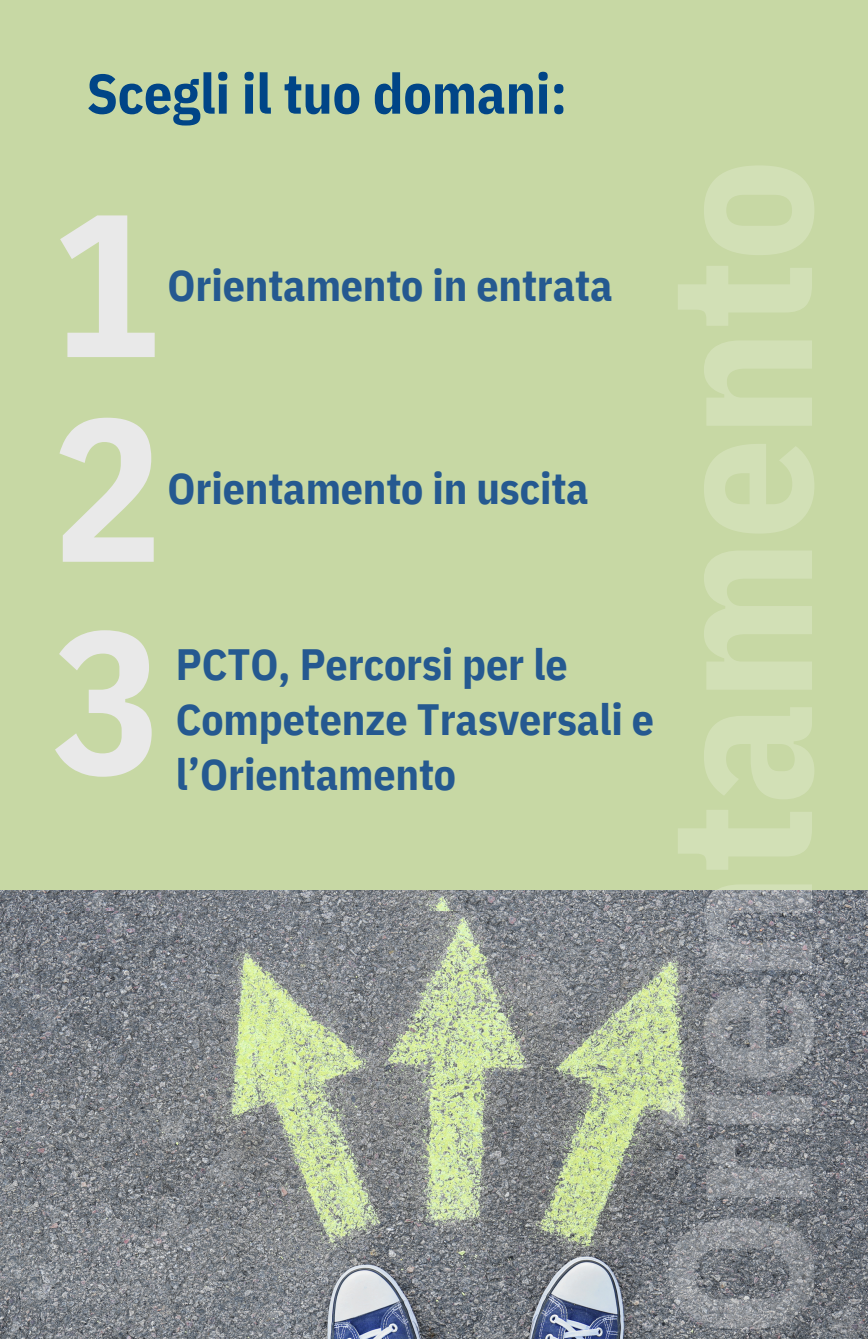
<style>
.page{position:relative;width:868px;height:1339px;background:#fff}
.page>*{position:absolute;margin:0;border:0;box-sizing:border-box;transform-origin:0 0}
.t1{font:700 202.83px/204.6px "IBM Plex Sans Cond";color:#e9e9e9}
.t2{font:700 56px "IBM Plex Sans Cond";color:#004587}
.t3{font:700 43.75px/55.1px "IBM Plex Sans Cond";letter-spacing:-.005em;color:#255990}
</style>
<div class="page">
<div style="left:0;top:0;width:867px;height:1338px;background:#c7d8a4"></div>
<img style="left:0;top:890px;width:867px;height:448px">
<img style="left:21px;top:911px;width:846px;height:427px">
<p class="t2" style="left:87px;top:56px;width:482px">Scegli il tuo domani:</p>
<p class="t1" style="left:53px;top:179px;width:111px">1<br>2</p>
<p class="t3" style="left:168px;top:257px;width:446px">Orientamento in entrata</p>
<p class="t3" style="left:168px;top:460px;width:422px">Orientamento in uscita</p>
<p class="t1" style="left:53px;top:596px;width:111px">3</p>
<p class="t3" style="left:176px;top:636px;width:393px">PCTO, Percorsi per le</p>
<p class="t3" style="left:176px;top:691px;width:479px">Competenze Trasversali e l’Orientamento</p>
</div>
